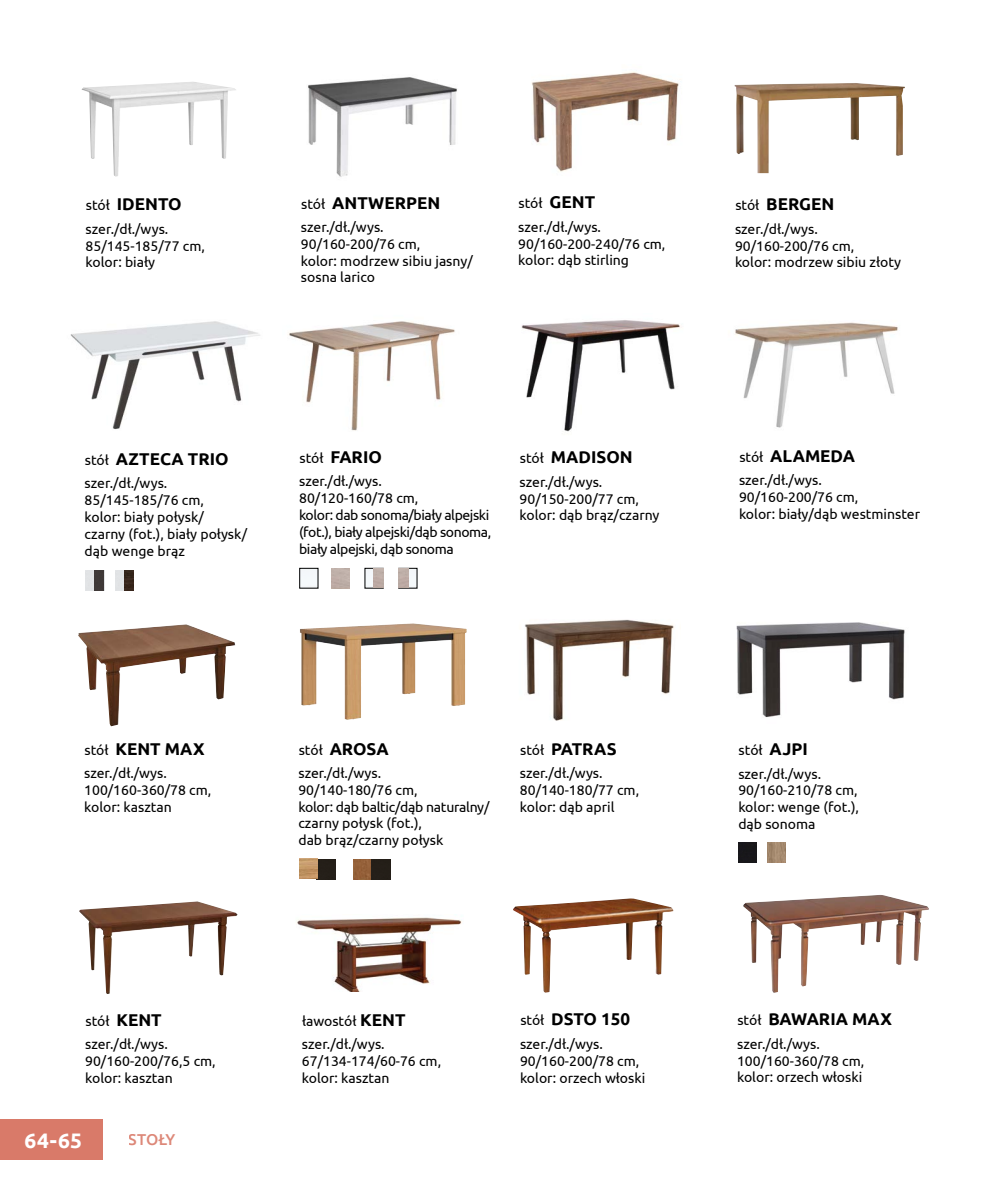
<style>
.page{position:relative;width:983px;height:1191px;background:#fff}
.page>*{position:absolute;margin:0;border:0;box-sizing:border-box;transform-origin:0 0}
.t1{font:700 21px "Ubuntu";color:#fff}
.t2{font:700 16.97px "Ubuntu";color:#000}
.t3{font:500 15.75px "Ubuntu";letter-spacing:-.01em;color:#d97a69}
.t4{font:14px/16.8px "Ubuntu";color:#000}
.t5{font:14px/16.8px "Ubuntu";letter-spacing:-.03em;color:#000}
.s1{font-weight:700;font-size:16.97px}
.s2{font-weight:400;font-size:14px}
</style>
<div class="page">
<img style="left:736px;top:622px;width:169px;height:95px">
<img style="left:738px;top:843px;width:18px;height:19px">
<img style="left:767px;top:843px;width:18px;height:19px">
<img style="left:735px;top:322px;width:163px;height:106px">
<img style="left:531px;top:72px;width:148px;height:100px">
<img style="left:82px;top:82px;width:154px;height:94px">
<img style="left:734px;top:83px;width:170px;height:90px">
<img style="left:308px;top:77px;width:149px;height:100px">
<img style="left:86px;top:570px;width:9px;height:20px">
<img style="left:116px;top:570px;width:9px;height:20px">
<img style="left:95px;top:570px;width:9px;height:20px">
<img style="left:125px;top:570px;width:9px;height:20px">
<img style="left:70px;top:321px;width:190px;height:109px">
<img style="left:289px;top:321px;width:166px;height:110px">
<img style="left:521px;top:320px;width:159px;height:112px">
<img style="left:300px;top:623px;width:112px;height:82px">
<img style="left:78px;top:624px;width:157px;height:102px">
<img style="left:525px;top:619px;width:149px;height:101px">
<img style="left:79px;top:901px;width:158px;height:93px">
<img style="left:297px;top:917px;width:165px;height:74px">
<img style="left:513px;top:898px;width:160px;height:94px">
<img style="left:743px;top:895px;width:185px;height:97px">
<div style="left:0;top:1119px;width:103px;height:40px;background:#d97a69"></div>
<div style="left:299px;top:568px;width:19px;height:20px;border:1px solid #000"></div>
<img style="left:366px;top:570px;width:8px;height:16px">
<img style="left:408px;top:570px;width:7px;height:16px">
<img style="left:353px;top:859px;width:37px;height:20px">
<img style="left:299px;top:859px;width:36px;height:20px">
<svg style="left:299px;top:859px;width:18px;height:19px"></svg>
<p class="t4" style="left:518px;top:191px;width:84px;line-height:23.6px">stół <span class="s1">GENT </span>szer./dł./wys.</p>
<p class="t4" style="left:518px;top:235px;width:149px">90/160-200-240/76 cm, kolor: dąb stirling</p>
<p class="t2" style="left:301px;top:192px;width:140px"><span class="s2">stół</span> ANTWERPEN</p>
<p class="t4" style="left:301px;top:218px;width:173px">szer./dł./wys.<br>90/160-200/76 cm,<br>kolor: modrzew sibiu jasny/ sosna larico</p>
<p class="t2" style="left:86px;top:194px;width:97px"><span class="s2">stół</span> IDENTO</p>
<p class="t2" style="left:735px;top:194px;width:100px"><span class="s2">stół</span> BERGEN</p>
<p class="t4" style="left:86px;top:220px;width:121px">szer./dł./wys.<br>85/145-185/77 cm, kolor: biały</p>
<p class="t4" style="left:734px;top:220px;width:167px">szer./dł./wys.<br>90/160-200/76 cm,<br>kolor: modrzew sibiu złoty</p>
<p class="t2" style="left:85px;top:448px;width:145px"><span class="s2">stół</span> AZTECA TRIO</p>
<p class="t4" style="left:85px;top:474px;width:164px">szer./dł./wys.<br>85/145-185/76 cm,<br>kolor: biały połysk/ czarny (fot.), biały połysk/ dąb wenge brąz</p>
<p class="t2" style="left:299px;top:446px;width:84px"><span class="s2">stół</span> FARIO</p>
<p class="t5" style="left:299px;top:472px;width:193px">szer./dł./wys.<br>80/120-160/78 cm,<br>kolor: dab sonoma/biały alpejski (fot.), biały alpejski/dąb sonoma, biały alpejski, dąb sonoma</p>
<p class="t2" style="left:520px;top:447px;width:114px"><span class="s2">stół</span> MADISON</p>
<p class="t4" style="left:519px;top:473px;width:141px">szer./dł./wys.<br>90/150-200/77 cm, kolor: dąb brąz/czarny</p>
<p class="t2" style="left:84px;top:738px;width:121px"><span class="s2">stół</span> KENT MAX</p>
<p class="t4" style="left:84px;top:764px;width:129px">szer./dł./wys.<br>100/160-360/78 cm, kolor: kasztan</p>
<p class="t4" style="left:85px;top:1008px;width:84px;line-height:23.4px">stół <span class="s1">KENT </span>szer./dł./wys.</p>
<p class="t4" style="left:85px;top:1052px;width:132px">90/160-200/76,5 cm, kolor: kasztan</p>
<h1 class="t1" style="left:25px;top:1127px;width:59px">64-65</h1>
<p class="t3" style="left:129px;top:1129px;width:48px">STOŁY</p>
<p class="t2" style="left:299px;top:738px;width:91px"><span class="s2">stół</span> AROSA</p>
<p class="t4" style="left:298px;top:764px;width:192px">szer./dł./wys.<br>90/140-180/76 cm,<br>kolor: dąb baltic/dąb naturalny/ czarny połysk (fot.),<br>dab brąz/czarny połysk</p>
<p class="t2" style="left:520px;top:738px;width:98px"><span class="s2">stół</span> PATRAS</p>
<p class="t4" style="left:519px;top:764px;width:121px">szer./dł./wys.<br>80/140-180/77 cm, kolor: dąb april</p>
<p class="t4" style="left:302px;top:1009px;width:105px;line-height:23.4px">ławostół <span class="s1">KENT </span>szer./dł./wys.</p>
<p class="t4" style="left:302px;top:1052px;width:141px">67/134-174/60-76 cm, kolor: kasztan</p>
<p class="t2" style="left:520px;top:1009px;width:111px"><span class="s2">stół</span> DSTO 150</p>
<p class="t4" style="left:520px;top:1035px;width:127px">szer./dł./wys.<br>90/160-200/78 cm, kolor: orzech włoski</p>
<p class="t2" style="left:739px;top:445px;width:117px"><span class="s2">stół</span> ALAMEDA</p>
<p class="t4" style="left:738px;top:471px;width:182px">szer./dł./wys.<br>90/160-200/76 cm,<br>kolor: biały/dąb westminster</p>
<p class="t4" style="left:738px;top:738px;width:84px;line-height:23.4px">stół <span class="s1">AJPI </span>szer./dł./wys.</p>
<p class="t4" style="left:738px;top:781px;width:122px;text-align:justify">90/160-210/78 cm, kolor: wenge (fot.), dąb sonoma</p>
<p class="t2" style="left:737px;top:1008px;width:156px"><span class="s2">stół</span> BAWARIA MAX</p>
<p class="t4" style="left:736px;top:1035px;width:129px">szer./dł./wys.<br>100/160-360/78 cm, kolor: orzech włoski</p>
</div>
